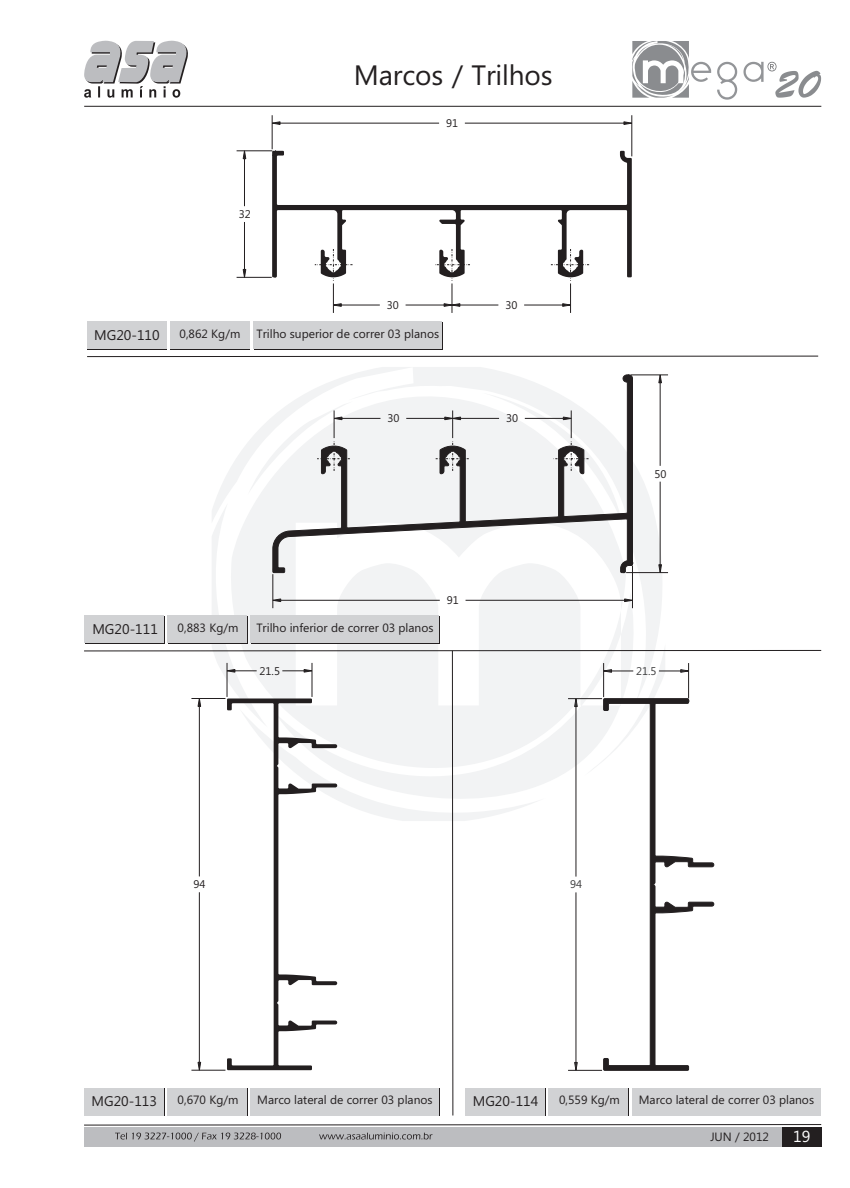
<style>
.page{position:relative;width:850px;height:1188px;background:#fff}
.page>*{position:absolute;margin:0;border:0;box-sizing:border-box;transform-origin:0 0}
.t1{font:28px "Ebrima";letter-spacing:-.005em;color:#231f20}
.t2{font:16px "Ebrima";color:#fff}
.t3{font:14px "Ebrima";color:#231f20}
.t4{font:12px "Ebrima";color:#231f20}
.t5{font:11.2px "Ebrima";color:#231f20}
.t6{font:11.2px "Ebrima";color:#3e3e3f}
</style>
<div class="page">
<svg style="left:202px;top:367px;width:467px;height:456px;fill:#f2f3f4"></svg>
<hr style="left:84px;top:106px;width:737px;height:1px;background:#231f20">
<svg style="left:84px;top:41px;width:104px;height:57px"></svg>
<div style="left:84px;top:1126px;width:737px;height:20px;background:#bcbdc0"></div>
<div style="left:782px;top:1126px;width:40px;height:20px;background:#231f20"></div>
<hr style="left:84px;top:1123px;width:737px;height:2px;background:#231f20">
<svg style="left:632px;top:41px;width:189px;height:59px"></svg>
<hr style="left:84px;top:650px;width:737px;height:1px;background:#231f20">
<svg style="left:88px;top:322px;width:79px;height:28px"></svg>
<div style="left:87px;top:321px;width:79px;height:28px;background:#d1d2d4"></div>
<svg style="left:171px;top:322px;width:79px;height:28px"></svg>
<div style="left:254px;top:322px;width:188px;height:28px;background:#231f20"></div>
<div style="left:253px;top:321px;width:188px;height:28px;background:#d1d2d4"></div>
<div style="left:170px;top:321px;width:79px;height:28px;background:#d1d2d4"></div>
<div style="left:85px;top:1088px;width:79px;height:28px;background:#d1d2d4"></div>
<div style="left:84px;top:615px;width:79px;height:28px;background:#d1d2d4"></div>
<div style="left:84px;top:1087px;width:79px;height:28px;background:#d1d2d4"></div>
<div style="left:466px;top:1088px;width:79px;height:28px;background:#d1d2d4"></div>
<div style="left:549px;top:1088px;width:79px;height:28px;background:#d1d2d4"></div>
<div style="left:633px;top:1088px;width:188px;height:28px;background:#d1d2d4"></div>
<div style="left:466px;top:1087px;width:79px;height:28px;background:#d1d2d4"></div>
<div style="left:632px;top:1087px;width:188px;height:28px;background:#d1d2d4"></div>
<div style="left:549px;top:1087px;width:79px;height:28px;background:#d1d2d4"></div>
<div style="left:168px;top:1088px;width:79px;height:28px;background:#d1d2d4"></div>
<div style="left:251px;top:1088px;width:188px;height:28px;background:#d1d2d4"></div>
<div style="left:251px;top:615px;width:188px;height:28px;background:#d1d2d4"></div>
<div style="left:251px;top:1087px;width:188px;height:28px;background:#d1d2d4"></div>
<div style="left:167px;top:615px;width:79px;height:28px;background:#d1d2d4"></div>
<div style="left:167px;top:1087px;width:79px;height:28px;background:#d1d2d4"></div>
<hr style="left:87px;top:356px;width:731px;height:1px;background:#231f20">
<hr style="left:452px;top:650px;width:1px;height:465px;background:#231f20">
<svg style="left:603px;top:698px;width:111px;height:372px"></svg>
<hr style="left:603px;top:663px;width:1px;height:34px;background:#231f20">
<hr style="left:688px;top:663px;width:1px;height:35px;background:#231f20">
<hr style="left:576px;top:706px;width:1px;height:170px;background:#231f20">
<hr style="left:576px;top:892px;width:1px;height:170px;background:#231f20">
<hr style="left:568px;top:698px;width:34px;height:1px;background:#231f20">
<hr style="left:568px;top:1069px;width:34px;height:1px;background:#231f20">
<svg style="left:659px;top:669px;width:30px;height:3px"></svg>
<svg style="left:603px;top:669px;width:30px;height:3px"></svg>
<svg style="left:574px;top:698px;width:4px;height:8px"></svg>
<svg style="left:574px;top:1061px;width:4px;height:9px"></svg>
<svg style="left:227px;top:698px;width:110px;height:371px"></svg>
<hr style="left:312px;top:662px;width:1px;height:34px;background:#231f20">
<hr style="left:227px;top:662px;width:1px;height:34px;background:#231f20">
<hr style="left:199px;top:706px;width:1px;height:170px;background:#231f20">
<hr style="left:199px;top:892px;width:1px;height:170px;background:#231f20">
<hr style="left:191px;top:698px;width:34px;height:1px;background:#231f20">
<hr style="left:191px;top:1069px;width:34px;height:1px;background:#231f20">
<svg style="left:282px;top:669px;width:30px;height:3px"></svg>
<svg style="left:226px;top:669px;width:31px;height:3px"></svg>
<svg style="left:197px;top:699px;width:4px;height:7px"></svg>
<svg style="left:197px;top:1061px;width:4px;height:9px"></svg>
<svg style="left:272px;top:151px;width:360px;height:127px"></svg>
<hr style="left:280px;top:123px;width:159px;height:1px;background:#231f20">
<hr style="left:465px;top:123px;width:159px;height:1px;background:#231f20">
<hr style="left:272px;top:115px;width:1px;height:34px;background:#231f20">
<hr style="left:631px;top:115px;width:1px;height:41px;background:#231f20">
<hr style="left:244px;top:222px;width:1px;height:47px;background:#231f20">
<hr style="left:244px;top:159px;width:1px;height:47px;background:#231f20">
<hr style="left:237px;top:277px;width:35px;height:1px;background:#231f20">
<hr style="left:237px;top:150px;width:35px;height:1px;background:#231f20">
<hr style="left:341px;top:304px;width:39px;height:1px;background:#231f20">
<hr style="left:405px;top:304px;width:39px;height:1px;background:#231f20">
<hr style="left:333px;top:283px;width:1px;height:30px;background:#231f20">
<hr style="left:452px;top:283px;width:1px;height:30px;background:#231f20">
<hr style="left:460px;top:304px;width:38px;height:1px;background:#231f20">
<hr style="left:524px;top:304px;width:39px;height:1px;background:#231f20">
<hr style="left:570px;top:283px;width:1px;height:30px;background:#231f20">
<svg style="left:243px;top:150px;width:3px;height:9px"></svg>
<svg style="left:243px;top:269px;width:3px;height:9px"></svg>
<svg style="left:333px;top:303px;width:9px;height:4px"></svg>
<svg style="left:444px;top:303px;width:16px;height:4px"></svg>
<svg style="left:562px;top:303px;width:8px;height:4px"></svg>
<svg style="left:623px;top:121px;width:9px;height:4px"></svg>
<svg style="left:272px;top:121px;width:8px;height:4px"></svg>
<svg style="left:272px;top:150px;width:4px;height:6px"></svg>
<svg style="left:315px;top:249px;width:37px;height:32px"></svg>
<svg style="left:551px;top:249px;width:38px;height:32px"></svg>
<svg style="left:434px;top:249px;width:36px;height:32px"></svg>
<svg style="left:272px;top:374px;width:361px;height:199px;fill:#f2f3f4"></svg>
<hr style="left:660px;top:481px;width:1px;height:83px;background:#231f20">
<hr style="left:660px;top:383px;width:1px;height:83px;background:#231f20">
<hr style="left:626px;top:572px;width:42px;height:1px;background:#231f20">
<hr style="left:631px;top:374px;width:37px;height:1px;background:#231f20">
<hr style="left:281px;top:600px;width:159px;height:1px;background:#231f20">
<hr style="left:465px;top:600px;width:159px;height:1px;background:#231f20">
<hr style="left:272px;top:574px;width:1px;height:34px;background:#231f20">
<hr style="left:632px;top:565px;width:1px;height:43px;background:#231f20">
<hr style="left:342px;top:418px;width:38px;height:1px;background:#231f20">
<hr style="left:406px;top:418px;width:39px;height:1px;background:#231f20">
<hr style="left:460px;top:418px;width:39px;height:1px;background:#231f20">
<hr style="left:525px;top:418px;width:38px;height:1px;background:#231f20">
<svg style="left:658px;top:374px;width:4px;height:9px"></svg>
<svg style="left:658px;top:564px;width:4px;height:9px"></svg>
<svg style="left:624px;top:598px;width:8px;height:4px"></svg>
<svg style="left:272px;top:598px;width:9px;height:4px"></svg>
<svg style="left:554px;top:410px;width:34px;height:61px"></svg>
<svg style="left:436px;top:410px;width:33px;height:61px"></svg>
<svg style="left:317px;top:410px;width:33px;height:61px"></svg>
<svg style="left:115px;top:1132px;width:317px;height:9px"></svg>
<h1 class="t1" style="left:354px;top:64px;width:200px">Marcos / Trilhos</h1>
<p class="t5" style="left:239px;top:210px;width:14px">32</p>
<p class="t5" style="left:446px;top:119px;width:14px">91</p>
<p class="t5" style="left:387px;top:300px;width:14px">30</p>
<p class="t5" style="left:505px;top:300px;width:14px">30</p>
<p class="t3" style="left:94px;top:329px;width:67px">MG20-110</p>
<p class="t4" style="left:180px;top:329px;width:62px">0,862 Kg/m</p>
<p class="t4" style="left:256px;top:329px;width:184px">Trilho superior de correr 03 planos</p>
<p class="t5" style="left:388px;top:414px;width:14px">30</p>
<p class="t5" style="left:506px;top:414px;width:14px">30</p>
<p class="t3" style="left:92px;top:623px;width:67px">MG20-111</p>
<p class="t4" style="left:178px;top:623px;width:62px">0,883 Kg/m</p>
<p class="t4" style="left:256px;top:623px;width:179px">Trilho inferior de correr 03 planos</p>
<p class="t5" style="left:260px;top:666px;width:22px">21.5</p>
<p class="t5" style="left:447px;top:595px;width:14px">91</p>
<p class="t5" style="left:654px;top:469px;width:14px">50</p>
<p class="t6" style="left:636px;top:666px;width:22px">21.5</p>
<p class="t5" style="left:194px;top:879px;width:14px">94</p>
<p class="t6" style="left:570px;top:879px;width:14px">94</p>
<p class="t3" style="left:91px;top:1095px;width:67px">MG20-113</p>
<p class="t4" style="left:178px;top:1095px;width:62px">0,670 Kg/m</p>
<p class="t4" style="left:257px;top:1095px;width:177px">Marco lateral de correr 03 planos</p>
<p class="t3" style="left:473px;top:1095px;width:67px">MG20-114</p>
<p class="t4" style="left:559px;top:1095px;width:62px">0,559 Kg/m</p>
<p class="t4" style="left:639px;top:1095px;width:177px">Marco lateral de correr 03 planos</p>
<p class="t4" style="left:710px;top:1131px;width:60px">JUN / 2012</p>
<h2 class="t2" style="left:793px;top:1130px;width:19px">19</h2>
</div>
